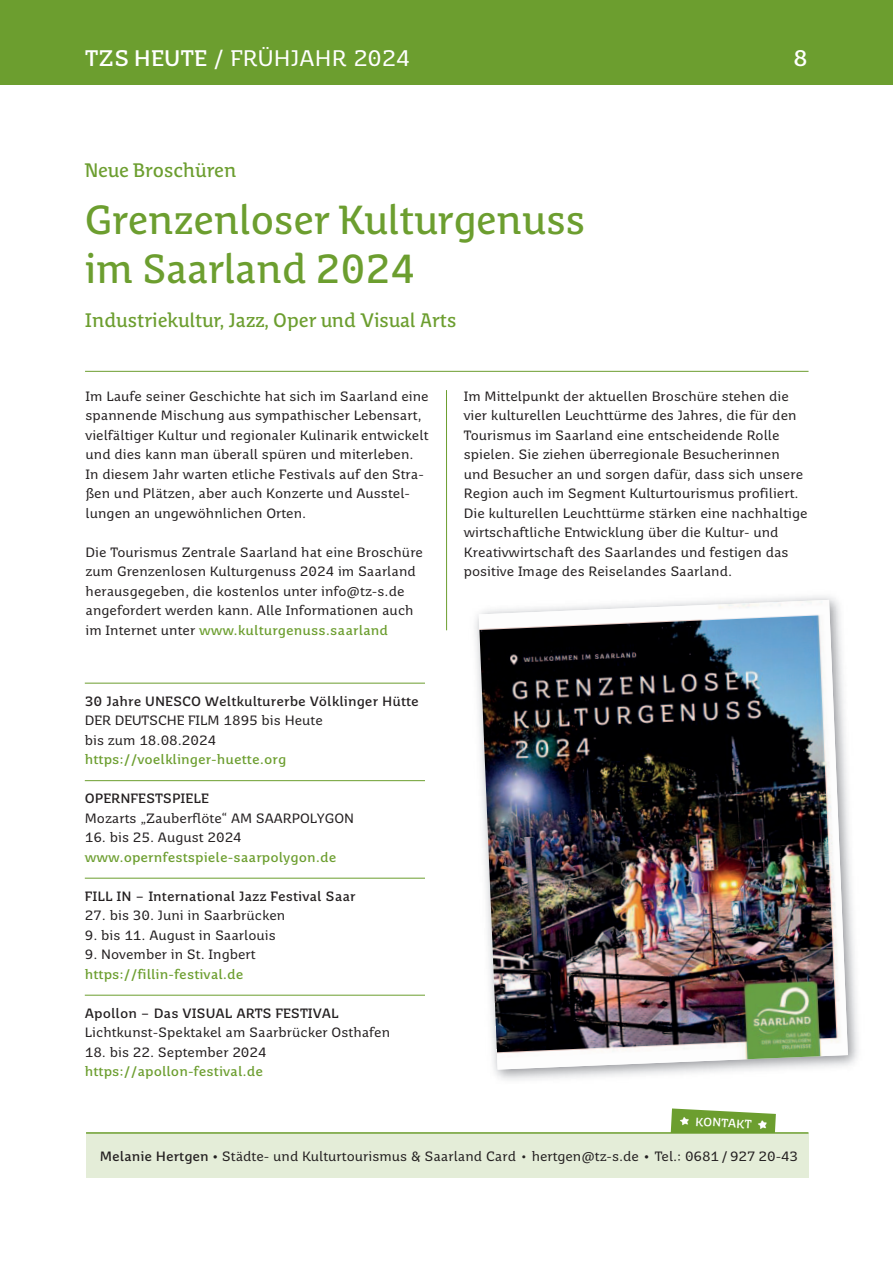
<style>
.page{position:relative;width:893px;height:1263px;background:#fff}
.page>*{position:absolute;margin:0;border:0;box-sizing:border-box;transform-origin:0 0}
.t1{font:40.5px/49.5px "Saar 1450 Headline";color:#6c9e2f}
.t2{font:22.5px "Saar 1450 Text";letter-spacing:.01em;color:#fff}
.t3{font:700 22.5px "Saar 1450 Text";color:#fff}
.t4{font:19.5px "Saar 1450 Headline";color:#6c9e2f}
.t5{font:13.5px/19.5px "Saar 1450 Text";color:#231f20}
.t6{font:700 13.5px "Saar 1450 Text";color:#231f20}
.t7{font:700 13.5px "Saar 1450 Text";color:#6c9e2f}
.t8{font:700 12px "Saar 1450 Text";color:#fff}
.s1{font-weight:700}
.s2{font-weight:700;color:#6c9e2f}
</style>
<div class="page">
<div style="left:0;top:0;width:893px;height:84px;background:#6c9e2f"></div>
<hr style="left:85px;top:683px;width:340px;height:1px;background:#6c9e2f">
<hr style="left:85px;top:780px;width:340px;height:1px;background:#6c9e2f">
<hr style="left:85px;top:878px;width:340px;height:1px;background:#6c9e2f">
<hr style="left:85px;top:995px;width:340px;height:1px;background:#6c9e2f">
<hr style="left:446px;top:390px;width:1px;height:240px;background:#6c9e2f">
<hr style="left:85px;top:371px;width:723px;height:1px;background:#6c9e2f">
<img style="left:475px;top:596px;width:383px;height:484px">
<img style="left:479px;top:600px;width:369px;height:469px">
<svg style="left:671px;top:1108px;width:105px;height:24px;background:#85ae52"></svg>
<div style="left:86px;top:1133px;width:722px;height:45px;background:#e4edd8"></div>
<hr style="left:86px;top:1132px;width:722px;height:2px;background:#6c9e2f">
<h2 class="t2" style="left:85px;top:49px;width:327px"><span class="s1">TZS HEUTE</span> / FRÜHJAHR 2024</h2>
<h2 class="t3" style="left:793px;top:49px;width:16px">8</h2>
<h3 class="t4" style="left:85px;top:162px;width:153px">Neue Broschüren</h3>
<h1 class="t1" style="left:85px;top:198px;width:502px">Grenzenloser Kulturgenuss im Saarland 2024</h1>
<h3 class="t4" style="left:85px;top:312px;width:373px">Industriekultur, Jazz, Oper und Visual Arts</h3>
<p class="t5" style="left:86px;top:387px;width:345px">Im Laufe seiner Geschichte hat sich im Saarland eine spannende Mischung aus sympathischer Lebensart, vielfältiger Kultur und regionaler Kulinarik entwickelt und dies kann man überall spüren und miterleben.<br>In diesem Jahr warten etliche Festivals auf den Stra&shy;ßen und Plätzen, aber auch Konzerte und Ausstel&shy;lungen an ungewöhnlichen Orten.</p>
<p class="t5" style="left:86px;top:543px;width:339px">Die Tourismus Zentrale Saarland hat eine Broschüre zum Grenzenlosen Kulturgenuss 2024 im Saarland herausgegeben, die kostenlos unter info@tz-s.de angefordert werden kann. Alle Informationen auch im Internet unter <span class="s2">www.kulturgenuss.saarland</span></p>
<p class="t6" style="left:85px;top:696px;width:336px">30 Jahre UNESCO Weltkulturerbe Völklinger Hütte</p>
<p class="t5" style="left:85px;top:712px;width:240px">DER DEUTSCHE FILM 1895 bis Heute bis zum 18.08.2024</p>
<p class="t7" style="left:85px;top:754px;width:203px">https://voelklinger-huette.org</p>
<p class="t6" style="left:85px;top:793px;width:126px">OPERNFESTSPIELE</p>
<p class="t5" style="left:85px;top:809px;width:271px">Mozarts „Zauberflöte“ AM SAARPOLYGON</p>
<p class="t5" style="left:85px;top:829px;width:159px">16. bis 25. August 2024</p>
<p class="t7" style="left:85px;top:852px;width:253px">www.opernfestspiele-saarpolygon.de</p>
<p class="t6" style="left:85px;top:891px;width:272px">FILL IN – International Jazz Festival Saar</p>
<p class="t5" style="left:85px;top:907px;width:202px">27. bis 30. Juni in Saarbrücken</p>
<p class="t5" style="left:85px;top:926px;width:193px">9. bis 11. August in Saarlouis</p>
<p class="t5" style="left:85px;top:946px;width:172px">9. November in St. Ingbert</p>
<p class="t7" style="left:85px;top:969px;width:160px">https://fillin-festival.de</p>
<p class="t6" style="left:85px;top:1008px;width:255px">Apollon – Das VISUAL ARTS FESTIVAL</p>
<p class="t5" style="left:85px;top:1024px;width:307px">Lichtkunst-Spektakel am Saarbrücker Osthafen</p>
<p class="t5" style="left:85px;top:1043px;width:183px">18. bis 22. September 2024</p>
<p class="t7" style="left:85px;top:1066px;width:180px">https://apollon-festival.de</p>
<p class="t5" style="left:464px;top:387px;width:345px">Im Mittelpunkt der aktuellen Broschüre stehen die vier kulturellen Leuchttürme des Jahres, die für den Tourismus im Saarland eine entscheidende Rolle spielen. Sie ziehen überregionale Besucherinnen und Besucher an und sorgen dafür, dass sich unsere Region auch im Segment Kulturtourismus profiliert.<br>Die kulturellen Leuchttürme stärken eine nachhaltige wirtschaftliche Entwicklung über die Kultur- und Kreativwirtschaft des Saarlandes und festigen das positive Image des Reiselandes Saarland.</p>
<p class="t8" style="left:696px;top:1116px;width:58px;rotate:3deg">KONTAKT</p>
<p class="t5" style="left:100px;top:1148px;width:700px"><span class="s1">Melanie Hertgen •</span> Städte- und Kulturtourismus &amp; Saarland Card • hertgen@tz-s.de <span class="s1">•</span> Tel.: 0681 / 927 20-43</p>
</div>
